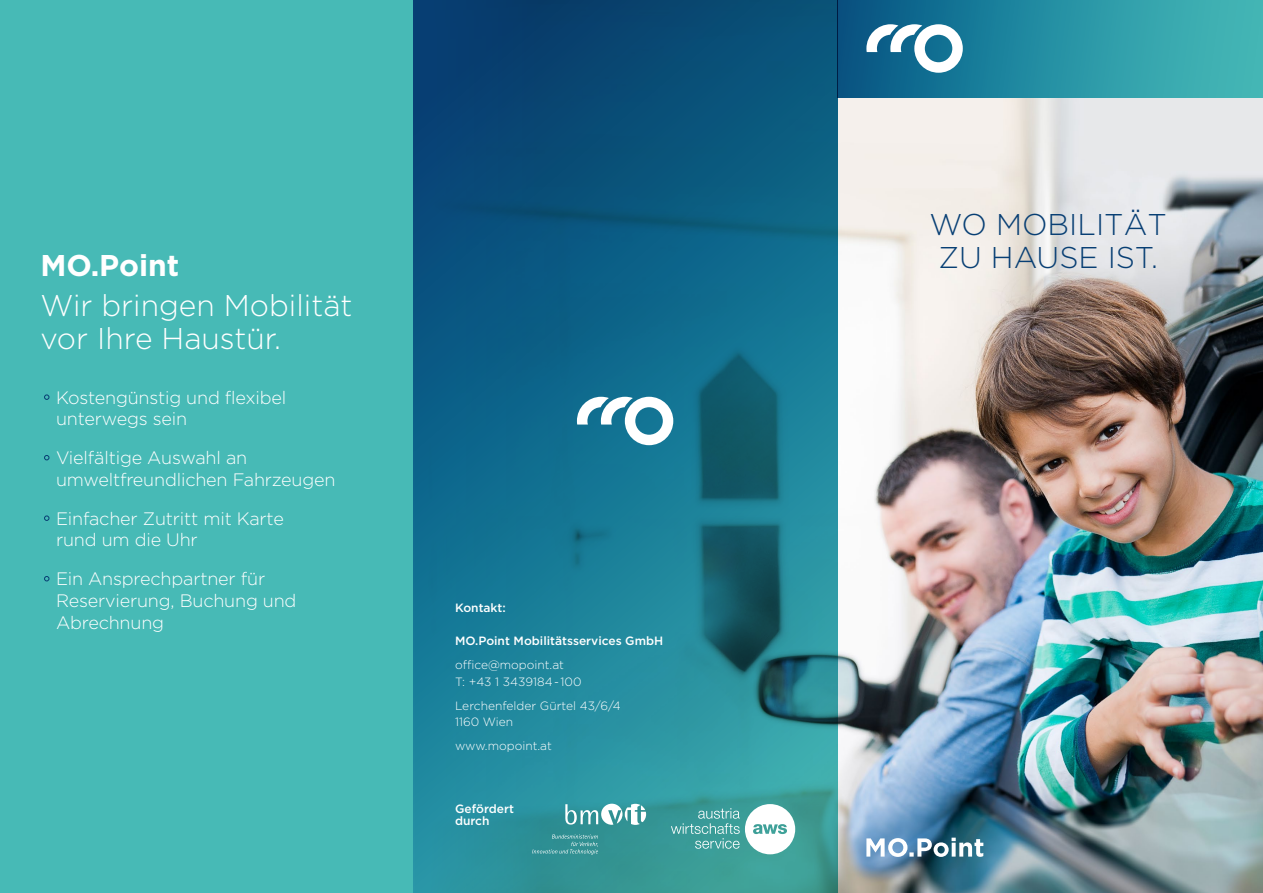
<style>
.page{position:relative;width:1263px;height:893px;background:#fff}
.page>*{position:absolute;margin:0;border:0;box-sizing:border-box;transform-origin:0 0}
.t1{font:300 30px/33px "Gotham";color:#fff}
.t2{font:300 30px/33px "Gotham";color:#083f74}
.t3{font:700 30px "Gotham";color:#fff}
.t4{font:300 18px/21.8px "Gotham";letter-spacing:-.01em;color:#fff}
.t5{font:300 12px/16.5px "Gotham";color:#fff}
.t6{font:500 12px/12px "Gotham";color:#fff}
</style>
<div class="page">
<img style="left:838px;top:97px;width:425px;height:796px">
<div style="left:838px;top:0;width:425px;height:97px;background:linear-gradient(to right,#035785,#47c0bb)"></div>
<svg style="left:412px;top:0;width:426px;height:893px;background:#176e8a"></svg>
<div style="left:0;top:0;width:412px;height:893px;background:#47bab6"></div>
<svg style="left:565px;top:804px;width:81px;height:21px"></svg>
<svg style="left:532px;top:834px;width:66px;height:21px"></svg>
<svg style="left:671px;top:804px;width:124px;height:50px"></svg>
<svg style="left:866px;top:24px;width:97px;height:49px"></svg>
<svg style="left:866px;top:838px;width:117px;height:19px"></svg>
<svg style="left:44px;top:395px;width:5px;height:5px"></svg>
<svg style="left:44px;top:455px;width:5px;height:5px"></svg>
<svg style="left:44px;top:516px;width:5px;height:5px"></svg>
<svg style="left:44px;top:576px;width:5px;height:5px"></svg>
<svg style="left:577px;top:397px;width:96px;height:48px"></svg>
<h1 class="t3" style="left:40px;top:248px;width:140px">MO.Point</h1>
<h1 class="t1" style="left:40px;top:289px;width:314px">Wir bringen Mobilität vor Ihre Haustür.</h1>
<p class="t4" style="left:56px;top:386px;width:232px">Kostengünstig und flexibel unterwegs sein</p>
<p class="t4" style="left:56px;top:446px;width:281px">Vielfältige Auswahl an umweltfreundlichen Fahrzeugen</p>
<p class="t4" style="left:56px;top:507px;width:229px">Einfacher Zutritt mit Karte rund um die Uhr</p>
<p class="t4" style="left:56px;top:568px;width:242px">Ein Ansprechpartner für<br>Reservierung, Buchung und<br>Abrechnung</p>
<p class="t6" style="left:455px;top:602px;width:52px">Kontakt:</p>
<p class="t6" style="left:455px;top:635px;width:210px">MO.Point Mobilitätsservices GmbH</p>
<p class="t5" style="left:455px;top:657px;width:128px">office@mopoint.at<br>T: +43 1 3439184- 100</p>
<p class="t5" style="left:455px;top:697px;width:167px">Lerchenfelder Gürtel 43/6/4<br>1160 Wien</p>
<p class="t5" style="left:455px;top:738px;width:98px">www.mopoint.at</p>
<p class="t6" style="left:455px;top:802px;width:60px">Gefördert durch</p>
<h1 class="t2" style="left:929px;top:207px;width:239px">WO MOBILITÄT<br>ZU HAUSE IST.</h1>
</div>
